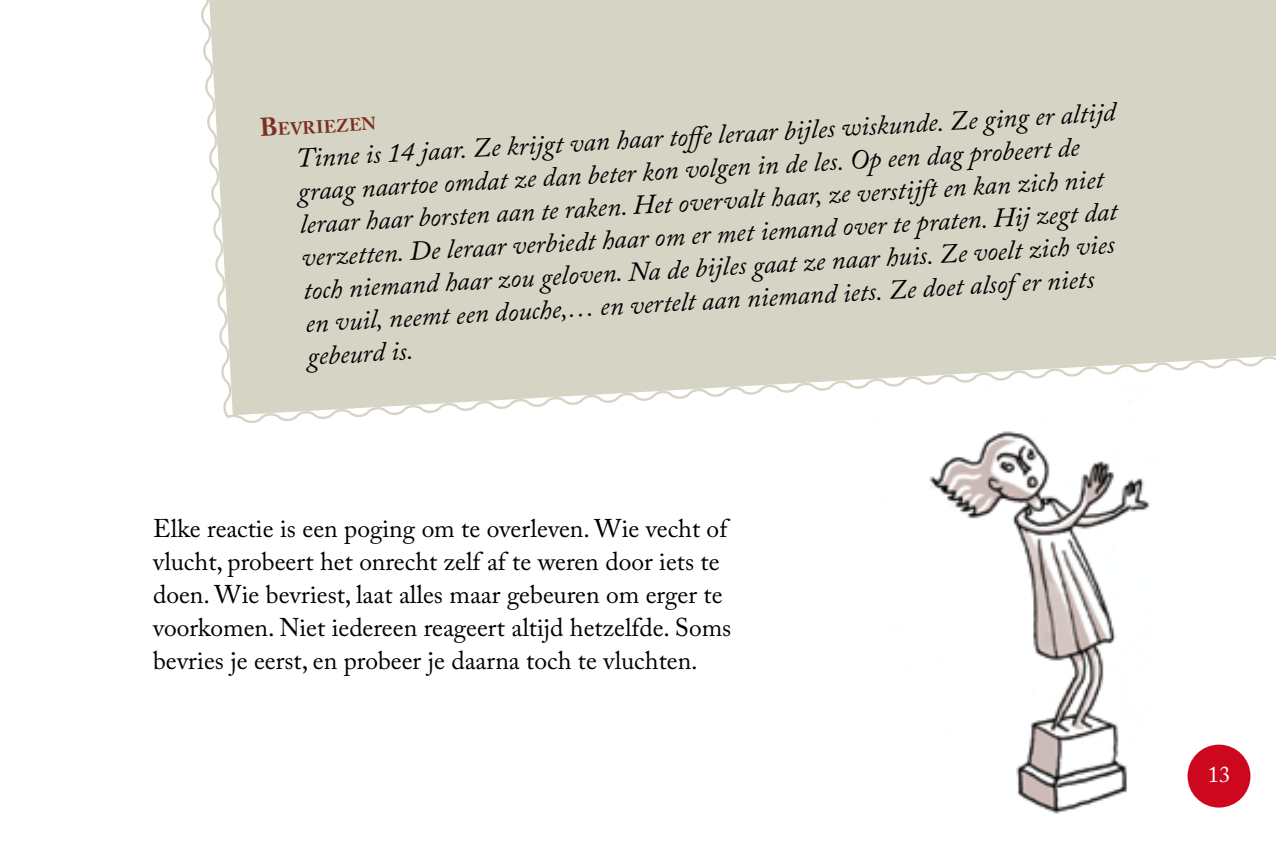
<style>
.page{position:relative;width:1276px;height:851px;background:#fff}
.page>*{position:absolute;margin:0;border:0;box-sizing:border-box;transform-origin:0 0}
.t1{font:italic 27px/33.3px "Adobe Caslon Pro";color:#000}
.t2{font:25.5px/33px "Adobe Caslon Pro";color:#000}
.t3{font:22.5px "Adobe Caslon Pro";color:#fff}
.t4{font:700 17.7px "Adobe Caslon Pro";color:#7e2e1f}
.s1{font-size:25.5px}
</style>
<div class="page">
<div style="left:1187px;top:744px;width:63px;height:63px;background:#cd071e;border-radius:50%"></div>
<img style="left:929px;top:431px;width:221px;height:383px">
<svg style="left:201px;top:0;width:1075px;height:423px;background:#d9d8ca"></svg>
<p class="t1" style="left:295px;top:139px;width:822px;rotate:-3deg">Tinne is 14 jaar. Ze krijgt van haar toff e leraar bijles wiskunde. Ze ging er altijd graag naartoe omdat ze dan beter kon volgen in de les. Op een dag probeert de leraar haar borsten aan te raken. Het overvalt haar, ze verstijft en kan zich niet verzetten. De leraar verbiedt haar om er met iemand over te praten. Hij zegt dat toch niemand haar zou geloven. Na de bijles gaat ze naar huis. Ze voelt zich vies en vuil, neemt een douche,… en vertelt aan niemand iets. Ze doet alsof er niets gebeurd is.</p>
<p class="t4" style="left:260px;top:119px;width:117px;rotate:-3deg"><span class="s1">B</span>e vrie ze n</p>
<p class="t2" style="left:153px;top:512px;width:580px">Elke reactie is een poging om te overleven. Wie vecht of vlucht, probeert het onrecht zelf af te weren door iets te doen. Wie bevriest, laat alles maar gebeuren om erger te voorkomen. Niet iedereen reageert altijd hetzelfde. Soms bevries je eerst, en probeer je daarna toch te vluchten.</p>
<p class="t3" style="left:1208px;top:760px;width:24px">13</p>
</div>
